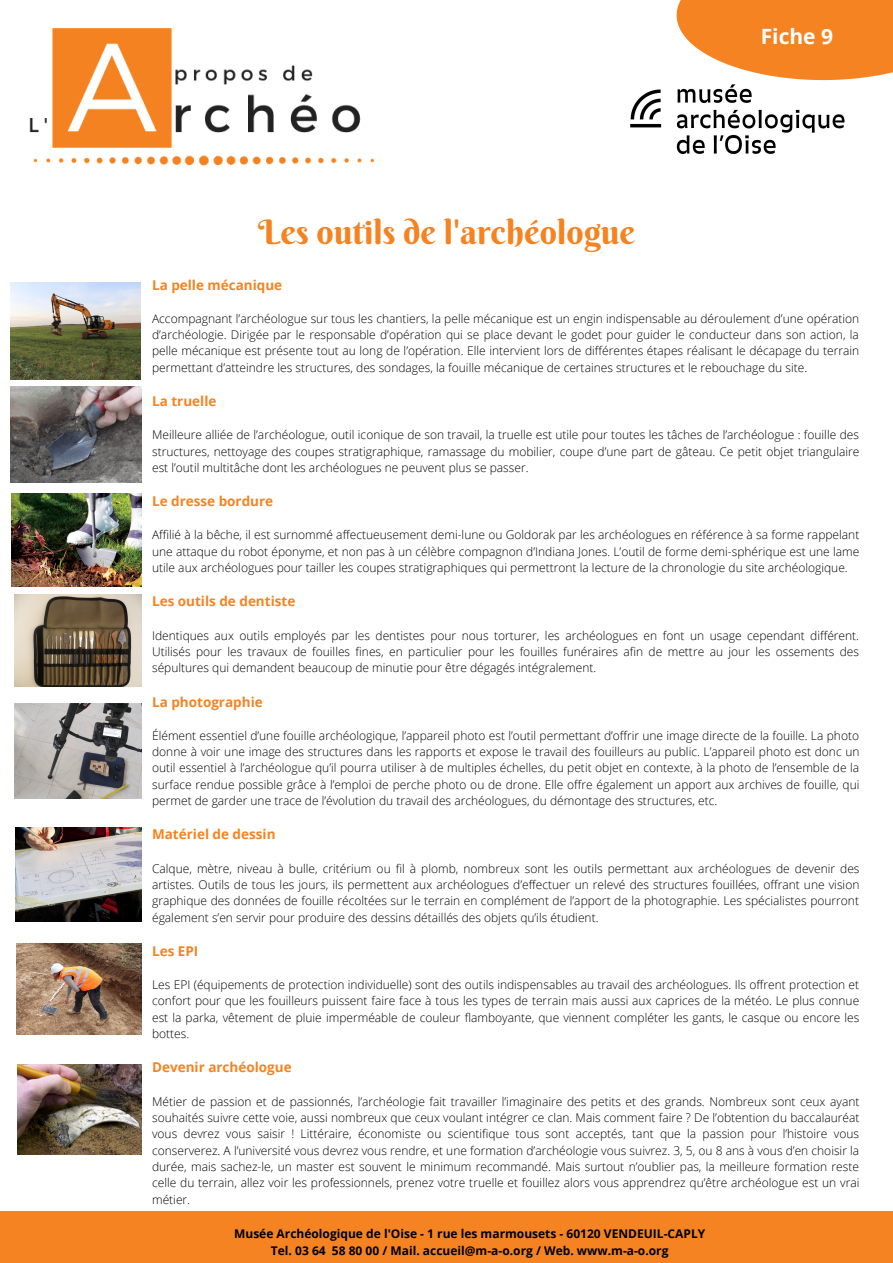
<style>
.page{position:relative;width:893px;height:1263px;background:#fff}
.page>*{position:absolute;margin:0;border:0;box-sizing:border-box;transform-origin:0 0}
.t1{font:33.75px "Berkshire Swash";color:#f58321}
.t2{font:700 21px "Open Sans";color:#fff}
.t3{font:700 13.5px "Open Sans";color:#f58321}
.t4{font:300 12px/16.4px "Open Sans";color:#000;text-align:justify}
.t5{font:700 12px/16.4px "Open Sans";color:#000;text-align:center}
</style>
<div class="page">
<img style="left:29px;top:28px;width:345px;height:138px">
<img style="left:630px;top:80px;width:215px;height:74px">
<svg style="left:676px;top:0;width:217px;height:80px;background:#f6933e"></svg>
<div style="left:0;top:1211px;width:893px;height:52px;background:#f58321"></div>
<img style="left:11px;top:283px;width:130px;height:96px">
<img style="left:11px;top:386px;width:131px;height:97px">
<img style="left:11px;top:493px;width:130px;height:94px">
<img style="left:15px;top:594px;width:126px;height:92px">
<img style="left:15px;top:704px;width:126px;height:94px">
<img style="left:16px;top:828px;width:125px;height:94px">
<img style="left:17px;top:943px;width:124px;height:92px">
<img style="left:17px;top:1065px;width:124px;height:89px">
<h1 class="t1" style="left:258px;top:211px;width:378px">Les outils de l'archéologue</h1>
<h2 class="t2" style="left:760px;top:21px;width:74px">Fiche 9</h2>
<p class="t3" style="left:152px;top:275px;width:132px">La pelle mécanique</p>
<p class="t4" style="left:152px;top:310px;width:709px">Accompagnant l’archéologue sur tous les chantiers, la pelle mécanique est un engin indispensable au déroulement d’une opération d’archéologie. Dirigée par le responsable d’opération qui se place devant le godet pour guider le conducteur dans son action, la pelle mécanique est présente tout au long de l’opération. Elle intervient lors de différentes étapes réalisant le décapage du terrain permettant d’atteindre les structures, des sondages, la fouille mécanique de certaines structures et le rebouchage du site.</p>
<p class="t3" style="left:152px;top:392px;width:66px">La truelle</p>
<p class="t4" style="left:152px;top:426px;width:709px">Meilleure alliée de l’archéologue, outil iconique de son travail, la truelle est utile pour toutes les tâches de l’archéologue : fouille des structures, nettoyage des coupes stratigraphique, ramassage du mobilier, coupe d’une part de gâteau. Ce petit objet triangulaire est l’outil multitâche dont les archéologues ne peuvent plus se passer.</p>
<p class="t3" style="left:152px;top:492px;width:123px">Le dresse bordure</p>
<p class="t4" style="left:152px;top:527px;width:709px">Affilié à la bêche, il est surnommé affectueusement demi-lune ou Goldorak par les archéologues en référence à sa forme rappelant une attaque du robot éponyme, et non pas à un célèbre compagnon d’Indiana Jones. L’outil de forme demi-sphérique est une lame utile aux archéologues pour tailler les coupes stratigraphiques qui permettront la lecture de la chronologie du site archéologique.</p>
<p class="t3" style="left:152px;top:592px;width:145px">Les outils de dentiste</p>
<p class="t4" style="left:152px;top:627px;width:708px">Identiques aux outils employés par les dentistes pour nous torturer, les archéologues en font un usage cependant différent.<br>Utilisés pour les travaux de fouilles fines, en particulier pour les fouilles funéraires afin de mettre au jour les ossements des sépultures qui demandent beaucoup de minutie pour être dégagés intégralement.</p>
<p class="t3" style="left:152px;top:692px;width:112px">La photographie</p>
<p class="t4" style="left:152px;top:727px;width:709px">Élément essentiel d’une fouille archéologique, l’appareil photo est l’outil permettant d’offrir une image directe de la fouille. La photo donne à voir une image des structures dans les rapports et expose le travail des fouilleurs au public. L’appareil photo est donc un outil essentiel à l’archéologue qu’il pourra utiliser à de multiples échelles, du petit objet en contexte, à la photo de l’ensemble de la surface rendue possible grâce à l’emploi de perche photo ou de drone. Elle offre également un apport aux archives de fouille, qui permet de garder une trace de l’évolution du travail des archéologues, du démontage des structures, etc.</p>
<p class="t3" style="left:152px;top:825px;width:125px">Matériel de dessin</p>
<p class="t4" style="left:152px;top:860px;width:709px">Calque, mètre, niveau à bulle, critérium ou fil à plomb, nombreux sont les outils permettant aux archéologues de devenir des artistes. Outils de tous les jours, ils permettent aux archéologues d’effectuer un relevé des structures fouillées, offrant une vision graphique des données de fouille récoltées sur le terrain en complément de l’apport de la photographie. Les spécialistes pourront également s’en servir pour produire des dessins détaillés des objets qu’ils étudient.</p>
<p class="t3" style="left:152px;top:941px;width:48px">Les EPI</p>
<p class="t4" style="left:152px;top:976px;width:709px">Les EPI (équipements de protection individuelle) sont des outils indispensables au travail des archéologues. Ils offrent protection et confort pour que les fouilleurs puissent faire face à tous les types de terrain mais aussi aux caprices de la météo. Le plus connue est la parka, vêtement de pluie imperméable de couleur flamboyante, que viennent compléter les gants, le casque ou encore les bottes.</p>
<p class="t3" style="left:152px;top:1058px;width:141px">Devenir archéologue</p>
<p class="t4" style="left:152px;top:1093px;width:709px">Métier de passion et de passionnés, l’archéologie fait travailler l’imaginaire des petits et des grands. Nombreux sont ceux ayant souhaités suivre cette voie, aussi nombreux que ceux voulant intégrer ce clan. Mais comment faire ? De l’obtention du baccalauréat vous devrez vous saisir ! Littéraire, économiste ou scientifique tous sont acceptés, tant que la passion pour l’histoire vous conserverez. A l’université vous devrez vous rendre, et une formation d’archéologie vous suivrez. 3, 5, ou 8 ans à vous d’en choisir la durée, mais sachez-le, un master est souvent le minimum recommandé. Mais surtout n’oublier pas, la meilleure formation reste celle du terrain, allez voir les professionnels, prenez votre truelle et fouillez alors vous apprendrez qu’être archéologue est un vrai métier.</p>
<p class="t5" style="left:234px;top:1225px;width:472px">Musée Archéologique de l'Oise - 1 rue les marmousets - 60120 VENDEUIL-CAPLY<br>Tel. 03 64 58 80 00 / Mail. accueil@m-a-o.org / Web. www.m-a-o.org</p>
</div>
